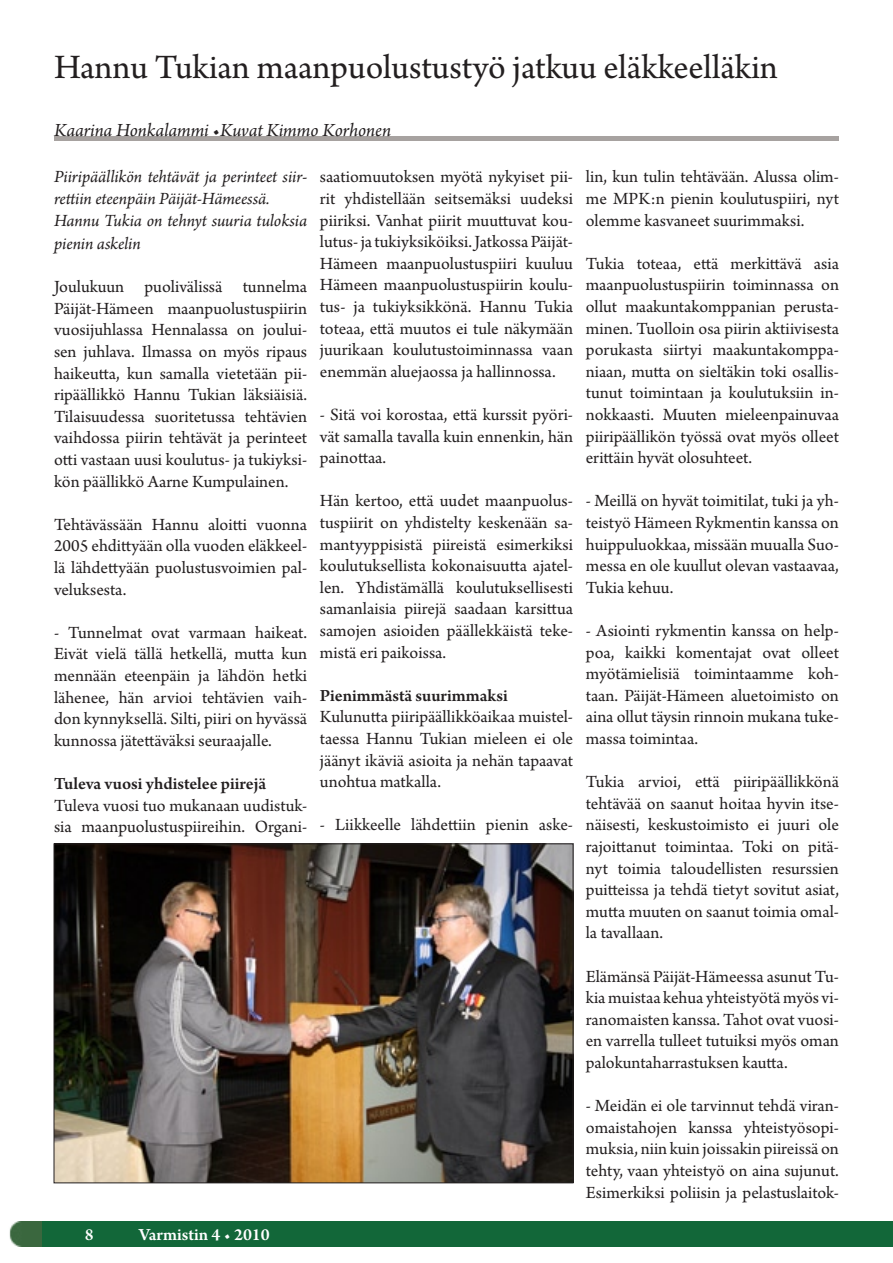
<style>
.page{position:relative;width:893px;height:1263px;background:#fff}
.page>*{position:absolute;margin:0;border:0;box-sizing:border-box;transform-origin:0 0}
.t1{font:36px "Arno Pro";letter-spacing:-.005em;color:#231f20}
.t2{font:italic 19.5px "Arno Pro";letter-spacing:-.005em;color:#231f20}
.t3{font:18px/21.6px "Arno Pro";color:#231f20;text-align:justify}
.t4{font:italic 18px/21.6px "Arno Pro";letter-spacing:-.005em;color:#231f20}
.t5{font:600 18px "Arno Pro";color:#231f20}
.t6{font:600 18px "Arno Pro";color:#fff}
.s1{font-weight:400;font-style:italic;color:#fdfdfd}
</style>
<div class="page">
<hr style="left:54px;top:136px;width:785px;height:4px;background:#a7a2a0">
<img style="left:9px;top:1221px;width:34px;height:26px">
<div style="left:43px;top:1221px;width:850px;height:26px;background:#126739"></div>
<img style="left:56px;top:845px;width:515px;height:336px">
<h1 class="t1" style="left:54px;top:47px;width:725px">Hannu Tukian maanpuolustustyö jatkuu eläkkeelläkin</h1>
<p class="t2" style="left:54px;top:119px;width:339px">Kaarina Honkalammi •Kuvat Kimmo Korhonen</p>
<p class="t4" style="left:54px;top:167px;width:255px">Piiripäällikön tehtävät ja perinteet siir&shy;rettiin eteenpäin Päijät-Hämeessä.<br>Hannu Tukia on tehnyt suuria tuloksia</p>
<p class="t4" style="left:54px;top:234px;width:88px">pienin askelin</p>
<p class="t3" style="left:54px;top:277px;width:255px">Joulukuun puolivälissä tunnelma Päijät-Hämeen maanpuolustuspiirin vuosijuhlassa Hennalassa on joului&shy;sen juhlava. Ilmassa on myös ripaus haikeutta, kun samalla vietetään pii&shy;ripäällikkö Hannu Tukian läksiäisiä.<br>Tilaisuudessa suoritetussa tehtävien vaihdossa piirin tehtävät ja perinteet otti vastaan uusi koulutus- ja tukiyksi&shy;kön päällikkö Aarne Kumpulainen.</p>
<p class="t3" style="left:54px;top:514px;width:255px">Tehtävässään Hannu aloitti vuonna 2005 ehdittyään olla vuoden eläkkeel&shy;lä lähdettyään puolustusvoimien pal&shy;veluksesta.</p>
<p class="t3" style="left:54px;top:622px;width:255px">- Tunnelmat ovat varmaan haikeat.<br>Eivät vielä tällä hetkellä, mutta kun mennään eteenpäin ja lähdön hetki lähenee, hän arvioi tehtävien vaih&shy;don kynnyksellä. Silti, piiri on hyvässä kunnossa jätettäväksi seuraajalle.</p>
<p class="t5" style="left:54px;top:773px;width:214px">Tuleva vuosi yhdistelee piirejä</p>
<p class="t3" style="left:54px;top:795px;width:255px">Tuleva vuosi tuo mukanaan uudistuk&shy;sia maanpuolustuspiireihin. Organi-</p>
<p class="t3" style="left:320px;top:167px;width:255px">saatiomuutoksen myötä nykyiset pii&shy;rit yhdistellään seitsemäksi uudeksi piiriksi. Vanhat piirit muuttuvat kou&shy;lutus- ja tukiyksiköiksi. Jatkossa Päijät-Hämeen maanpuolustuspiiri kuuluu Hämeen maanpuolustuspiirin koulu&shy;tus- ja tukiyksikkönä. Hannu Tukia toteaa, että muutos ei tule näkymään juurikaan koulutustoiminnassa vaan enemmän aluejaossa ja hallinnossa.</p>
<p class="t3" style="left:320px;top:405px;width:255px">- Sitä voi korostaa, että kurssit pyöri&shy;vät samalla tavalla kuin ennenkin, hän painottaa.</p>
<p class="t3" style="left:320px;top:491px;width:255px">Hän kertoo, että uudet maanpuolus&shy;tuspiirit on yhdistelty keskenään sa&shy;mantyyppisistä piireistä esimerkiksi koulutuksellista kokonaisuutta ajatel&shy;len. Yhdistämällä koulutuksellisesti samanlaisia piirejä saadaan karsittua samojen asioiden päällekkäistä teke&shy;mistä eri paikoissa.</p>
<p class="t5" style="left:320px;top:685px;width:189px">Pienimmästä suurimmaksi</p>
<p class="t3" style="left:320px;top:707px;width:255px">Kulunutta piiripäällikköaikaa muistel&shy;taessa Hannu Tukian mieleen ei ole jäänyt ikäviä asioita ja nehän tapaavat unohtua matkalla.</p>
<p class="t3" style="left:320px;top:815px;width:255px">- Liikkeelle lähdettiin pienin aske-</p>
<p class="t6" style="left:85px;top:1224px;width:10px">8</p>
<p class="t6" style="left:139px;top:1224px;width:132px">Varmistin 4 <span class="s1">•</span> 2010</p>
<p class="t3" style="left:586px;top:167px;width:255px">lin, kun tulin tehtävään. Alussa olim&shy;me MPK:n pienin koulutuspiiri, nyt olemme kasvaneet suurimmaksi.</p>
<p class="t3" style="left:586px;top:253px;width:255px">Tukia toteaa, että merkittävä asia maanpuolustuspiirin toiminnassa on ollut maakuntakomppanian perusta&shy;minen. Tuolloin osa piirin aktiivisesta porukasta siirtyi maakuntakomppa&shy;niaan, mutta on sieltäkin toki osallis&shy;tunut toimintaan ja koulutuksiin in&shy;nokkaasti. Muuten mieleenpainuvaa piiripäällikön työssä ovat myös olleet erittäin hyvät olosuhteet.</p>
<p class="t3" style="left:586px;top:491px;width:255px">- Meillä on hyvät toimitilat, tuki ja yh&shy;teistyö Hämeen Rykmentin kanssa on huippuluokkaa, missään muualla Suo&shy;messa en ole kuullut olevan vastaavaa, Tukia kehuu.</p>
<p class="t3" style="left:586px;top:621px;width:255px">- Asiointi rykmentin kanssa on help&shy;poa, kaikki komentajat ovat olleet myötämielisiä toimintaamme koh&shy;taan. Päijät-Hämeen aluetoimisto on aina ollut täysin rinnoin mukana tuke&shy;massa toimintaa.</p>
<p class="t3" style="left:586px;top:772px;width:255px">Tukia arvioi, että piiripäällikkönä tehtävää on saanut hoitaa hyvin itse&shy;näisesti, keskustoimisto ei juuri ole rajoittanut toimintaa. Toki on pitä&shy;nyt toimia taloudellisten resurssien puitteissa ja tehdä tietyt sovitut asiat, mutta muuten on saanut toimia omal&shy;la tavallaan.</p>
<p class="t3" style="left:586px;top:966px;width:255px">Elämänsä Päijät-Hämeessa asunut Tu&shy;kia muistaa kehua yhteistyötä myös vi&shy;ranomaisten kanssa. Tahot ovat vuosi&shy;en varrella tulleet tutuiksi myös oman palokuntaharrastuksen kautta.</p>
<p class="t3" style="left:586px;top:1096px;width:255px">- Meidän ei ole tarvinnut tehdä viran&shy;omaistahojen kanssa yhteistyösopi&shy;muksia, niin kuin joissakin piireissä on tehty, vaan yhteistyö on aina sujunut.<br>Esimerkiksi poliisin ja pelastuslaitok-</p>
</div>
